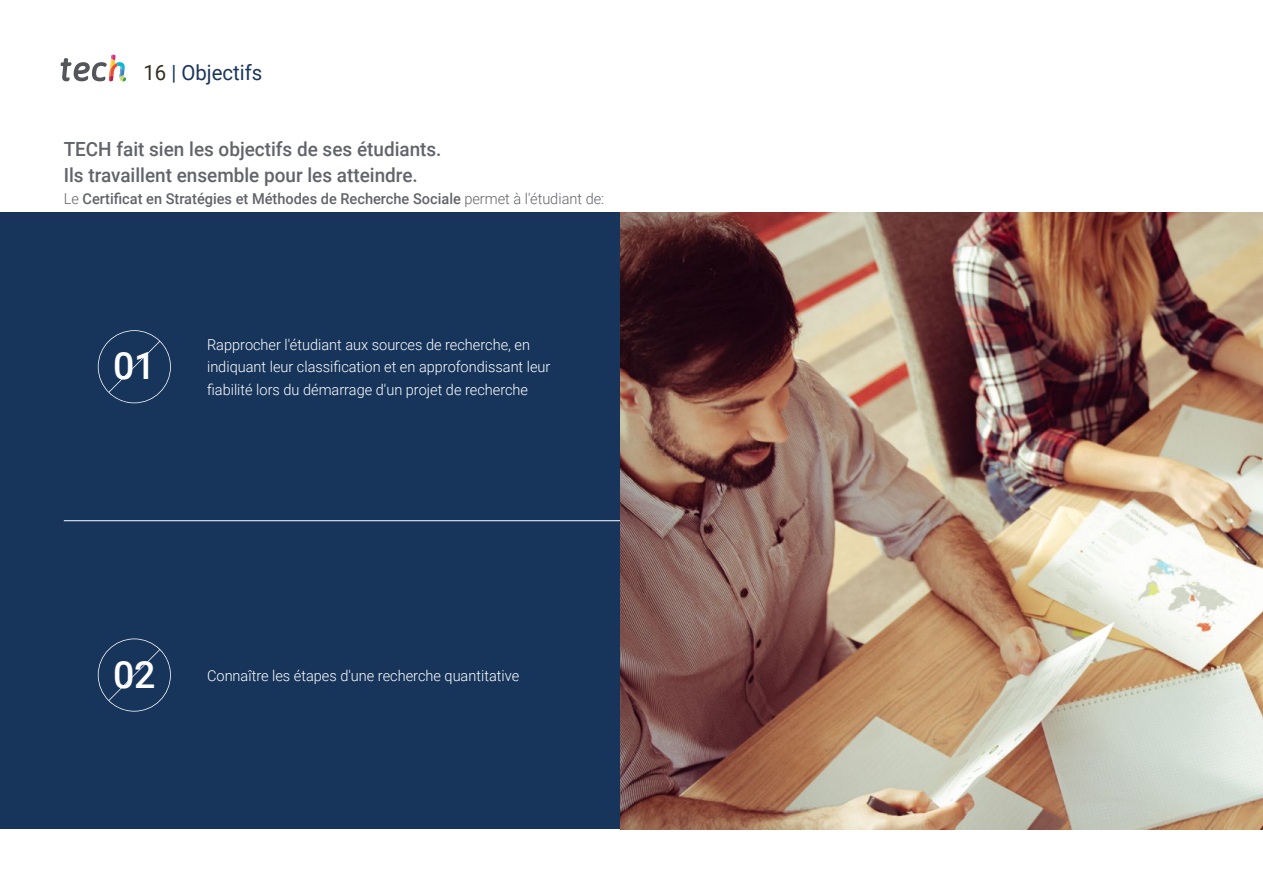
<style>
.page{position:relative;width:1263px;height:893px;background:#fff}
.page>*{position:absolute;margin:0;border:0;box-sizing:border-box;transform-origin:0 0}
.t1{font:500 37.5px "Roboto";color:#fff}
.t2{font:21px "Roboto";color:#1a355c}
.t3{font:500 19.5px/25.5px "Roboto";color:#61646a}
.t4{font:300 15px/22.5px "Roboto";color:#fff}
.t5{font:500 15px "Roboto";color:#61646a}
.s1{color:#312e20}
.s2{font-weight:300}
</style>
<div class="page">
<svg style="left:61px;top:55px;width:65px;height:27px"></svg>
<div style="left:0;top:213px;width:621px;height:616px;background:#17355b"></div>
<svg style="left:98px;top:330px;width:73px;height:73px"></svg>
<svg style="left:98px;top:638px;width:73px;height:74px"></svg>
<hr style="left:64px;top:520px;width:1199px;height:1px;background:#fff">
<img style="left:621px;top:212px;width:642px;height:617px">
<h2 class="t2" style="left:144px;top:57px;width:120px"><span class="s1">16</span> | Objectifs</h2>
<h3 class="t3" style="left:64px;top:136px;width:379px">TECH fait sien les objectifs de ses étudiants.<br>Ils travaillent ensemble pour les atteindre.</h3>
<p class="t5" style="left:64px;top:188px;width:542px"><span class="s2">Le</span> Certificat en Stratégies et Méthodes de Recherche Sociale <span class="s2">permet à l'étudiant de:</span></p>
<h1 class="t1" style="left:113px;top:340px;width:44px">01</h1>
<p class="t4" style="left:207px;top:333px;width:345px">Rapprocher l'étudiant aux sources de recherche, en indiquant leur classification et en approfondissant leur fiabilité lors du démarrage d'un projet de recherche</p>
<h1 class="t1" style="left:113px;top:648px;width:44px">02</h1>
<p class="t4" style="left:207px;top:663px;width:314px">Connaître les étapes d'une recherche quantitative</p>
</div>
